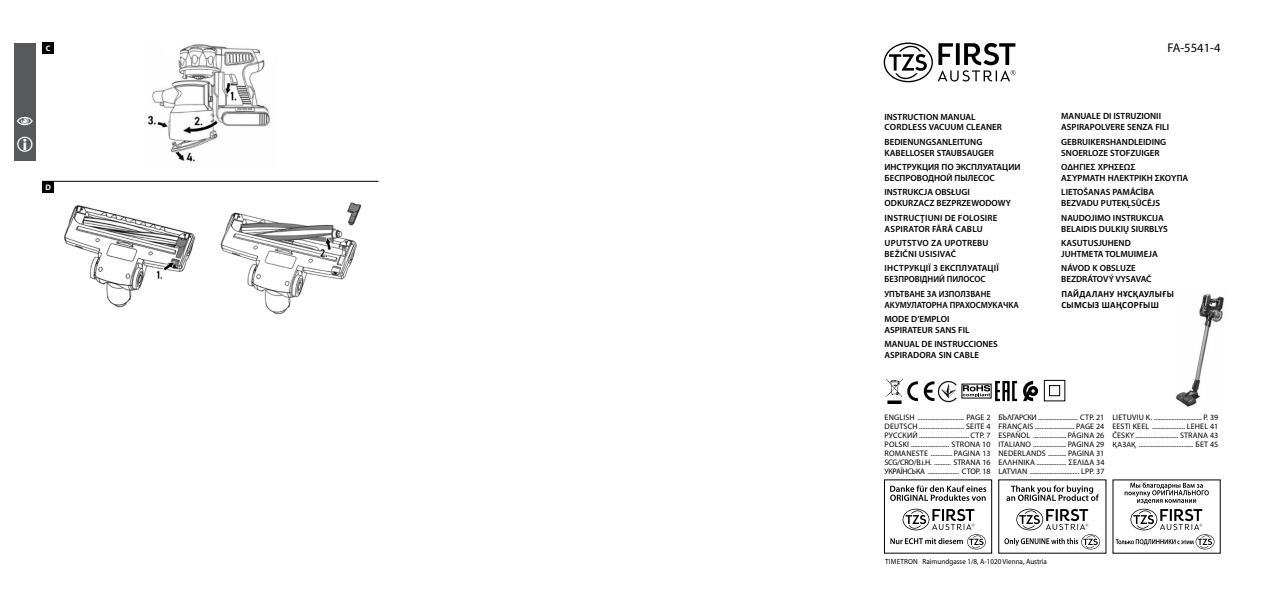
<style>
.page{position:relative;width:1263px;height:596px;background:#fff}
.page>*{position:absolute;margin:0;border:0;box-sizing:border-box;transform-origin:0 0}
.t1{font:12.6px "Myriad Pro";color:#000}
.t2{font:700 9.5px/10.8px "Calibri";letter-spacing:.04em;color:#000;scale:.94 1}
.t3{font:600 9px/10.8px "Myriad Pro";color:#000}
.t4{font:600 9px/10.8px "Myriad Pro";letter-spacing:.02em;color:#000}
.t5{font:600 9px/10.8px "Myriad Pro";color:#000;scale:.95 1}
.t6{font:8px/9px "Myriad Pro";letter-spacing:.02em;color:#000;text-align:justify}
.t7{font:700 8px "Myriad Pro";color:#fff}
.t8{font:7.5px "Myriad Pro";color:#000;scale:.95 1}
.s1{font-family:"Calibri";font-size:8.2px}
</style>
<div class="page">
<img style="left:1176px;top:294px;width:48px;height:113px">
<svg style="left:907px;top:381px;width:27px;height:20px"></svg>
<img style="left:937px;top:380px;width:20px;height:22px">
<img style="left:886px;top:378px;width:17px;height:25px">
<svg style="left:963px;top:381px;width:54px;height:20px"></svg>
<svg style="left:884px;top:43px;width:131px;height:39px"></svg>
<svg style="left:1006px;top:485px;width:93px;height:15px"></svg>
<svg style="left:1004px;top:508px;width:96px;height:41px"></svg>
<div style="left:884px;top:479px;width:108px;height:74px;border:1px solid #000"></div>
<svg style="left:890px;top:485px;width:96px;height:15px"></svg>
<svg style="left:890px;top:508px;width:96px;height:41px"></svg>
<svg style="left:1115px;top:482px;width:99px;height:67px"></svg>
<div style="left:14px;top:43px;width:22px;height:117px;background:#58595b"></div>
<img style="left:64px;top:202px;width:298px;height:112px">
<div style="left:43px;top:43px;width:11px;height:11px;background:#000"></div>
<div style="left:43px;top:181px;width:11px;height:11px;background:#000"></div>
<hr style="left:43px;top:181px;width:335px;height:1px;background:#000">
<svg style="left:1023px;top:379px;width:42px;height:22px"></svg>
<img style="left:147px;top:44px;width:123px;height:118px">
<div style="left:165px;top:40px;width:15px;height:20px;background:#fff"></div>
<div style="left:260px;top:40px;width:14px;height:20px;background:#fff"></div>
<p class="t7" style="left:46px;top:43px;width:6px">C</p>
<p class="t7" style="left:45px;top:181px;width:7px">D</p>
<p class="t3" style="left:884px;top:111px;width:119px">INSTRUCTION MANUAL<br>CORDLESS VACUUM CLEANER</p>
<p class="t3" style="left:884px;top:136px;width:111px">BEDIENUNGSANLEITUNG<br>KABELLOSER STAUBSAUGER</p>
<p class="t3" style="left:884px;top:161px;width:137px">ИНСТРУКЦИЯ ПО ЭКСПЛУАТАЦИИ<br>БЕСПРОВОДНОЙ ПЫЛЕСОС</p>
<p class="t3" style="left:884px;top:187px;width:128px">INSTRUKCJA OBSŁUGI<br>ODKURZACZ BEZPRZEWODOWY</p>
<p class="t4" style="left:884px;top:212px;width:114px">INSTRUCŢIUNI DE FOLOSIRE<br>ASPIRATOR FĂRĂ CABLU</p>
<p class="t4" style="left:884px;top:237px;width:105px">UPUTSTVO ZA UPOTREBU<br>BEŽIČNI USISIVAČ</p>
<p class="t3" style="left:884px;top:262px;width:116px">ІНСТРУКЦІЇ З ЕКСПЛУАТАЦІЇ<br>БЕЗПРОВІДНИЙ ПИЛОСОС</p>
<p class="t5" style="left:884px;top:288px;width:143px">УПЪТВАНЕ ЗА ИЗПОЛЗВАНЕ<br>АКУМУЛАТОРНА ПРАХОСМУКАЧКА</p>
<p class="t3" style="left:884px;top:313px;width:87px">MODE D’EMPLOI<br>ASPIRATEUR SANS FIL</p>
<p class="t3" style="left:884px;top:338px;width:115px">MANUAL DE INSTRUCCIONES<br>ASPIRADORA SIN CABLE</p>
<h1 class="t1" style="left:1167px;top:40px;width:54px">FA-5541-4</h1>
<p class="t3" style="left:1061px;top:111px;width:109px">MANUALE DI ISTRUZIONII<br>ASPIRAPOLVERE SENZA FILI</p>
<p class="t3" style="left:1061px;top:136px;width:106px">GEBRUIKERSHANDLEIDING<br>SNOERLOZE STOFZUIGER</p>
<p class="t3" style="left:1061px;top:161px;width:129px">ΟΔΗΓΙΕΣ ΧΡΗΣΕΩΣ<br>ΑΣΥΡΜΑΤΗ ΗΛΕΚΤΡΙΚΗ ΣΚΟΥΠΑ</p>
<p class="t3" style="left:1061px;top:187px;width:100px">LIETOŠANAS PAMĀCĪBA<br>BEZVADU PUTEKĻSŪCĒJS</p>
<p class="t3" style="left:1061px;top:212px;width:108px">NAUDOJIMO INSTRUKCIJA<br>BELAIDIS DULKIŲ SIURBLYS</p>
<p class="t3" style="left:1061px;top:237px;width:98px">KASUTUSJUHEND<br>JUHTMETA TOLMUIMEJA</p>
<p class="t3" style="left:1061px;top:262px;width:92px">NÁVOD K OBSLUZE<br>BEZDRÁTOVÝ VYSAVAČ</p>
<p class="t2" style="left:1061px;top:288px;width:121px">ПАЙДАЛАНУ НҰСҚАУЛЫҒЫ<br>СЫМСЫЗ ШАҢСОРҒЫШ</p>
<p class="t6" style="left:884px;top:412px;width:107px">ENGLISH ............................ PAGE 2<br>DEUTSCH ........................... SEITE 4<br>РУССКИЙ .............................. СТР. 7<br>POLSKI ....................... STRONA 10<br>ROMANESTE ............. PAGINA 13<br>SCG/CRO/B.i.H. .......... STRANA 16<br>УКРАЇНСЬКА ................... СТОР. 18</p>
<p class="t6" style="left:998px;top:412px;width:108px">БЪΛГАРСКИ ........................ СТР. 21<br>FRANÇAIS ........................ PAGE 24<br>ESPAÑOL .................... PÁGINA 26<br>ITALIANO .................... PAGINA 29<br>NEDERLANDS ........... PAGINA 31<br>ΕΛΛΗΝΙΚΑ .................. ΣΕΛΊ ΔΑ 34<br>LATVIAN .............................. LPP. 37</p>
<p class="t6" style="left:1112px;top:412px;width:107px">LIETUVIU K. ............................. P. 39<br>EESTI KEEL .................... LEHEL 41<br>ČESKY .......................... STRANA 43<br><span class="s1">ҚАЗАҚ</span> ................................. БЕТ 45</p>
<p class="t8" style="left:885px;top:556px;width:172px">TIMETRON Raimundgasse 1/8, A-1020 Vienna, Austria</p>
</div>
